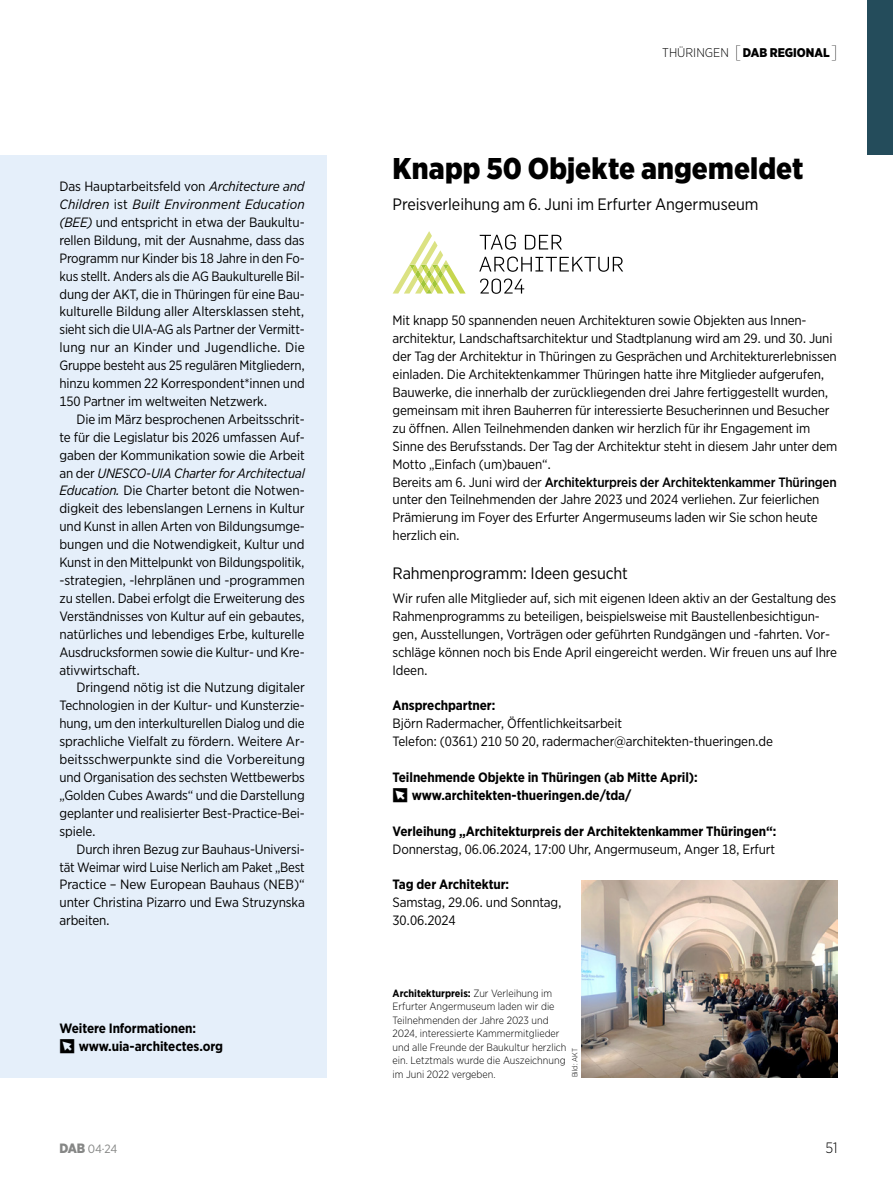
<style>
.page{position:relative;width:893px;height:1191px;background:#fff}
.page>*{position:absolute;margin:0;border:0;box-sizing:border-box;transform-origin:0 0}
._01_Headline_20{font:900 30px "Gotham Narrow";letter-spacing:.005em;color:#000}
._02_Vorspann_11{font:16.5px "Gotham Narrow";letter-spacing:-.005em;color:#000}
._01_H3{font:16.5px "Gotham Narrow";letter-spacing:-.01em;color:#000}
.t1{font:300 15px "Gotham Narrow";color:#000}
._04_Copy_linksbündig{font:13.5px/17.9px "Gotham Narrow";letter-spacing:-.01em;color:#000}
._04_Copy{font:13.5px/17.9px "Gotham Narrow";letter-spacing:-.01em;color:#000;text-align:justify}
._04_Copy_ohne_Einzug{font:13.5px/17.9px "Gotham Narrow";letter-spacing:-.015em;color:#000;text-align:justify}
._01_H4{font:700 13.5px "Gotham Narrow";letter-spacing:-.005em;color:#000}
._07_Webseite{font:700 13.5px "Gotham Narrow";letter-spacing:-.005em;color:#000}
.t2{font:900 12.6px "Gotham Narrow";color:#000}
.t3{font:12px "Gotham Narrow";color:#868786}
._06_BU_Fettung_ueber_Doppelpunkt{font:300 10.5px/13.5px "Gotham Narrow";color:#000}
._09_Fotocredit{font:300 7.5px "Gotham Narrow";color:#000}
.s1{font-style:italic}
.s2{font-family:"DAB Relaunch";font-weight:400}
.s3{font-weight:300}
.s4{font-weight:100;font-size:18px}
.s5{font-weight:500}
.s6{font-weight:700}
.s7{font-weight:900;font-size:13.5px}
</style>
<div class="page">
<div style="left:0;top:155px;width:326px;height:922px;background:#e5effa"></div>
<img style="left:582px;top:880px;width:256px;height:197px">
<svg style="left:393px;top:231px;width:73px;height:62px"></svg>
<svg style="left:480px;top:278px;width:44px;height:16px"></svg>
<svg style="left:479px;top:256px;width:144px;height:16px"></svg>
<svg style="left:480px;top:234px;width:82px;height:16px"></svg>
<div style="left:867px;top:0;width:26px;height:155px;background:#244c5b"></div>
<p class="_04_Copy_ohne_Einzug" style="left:60px;top:177px;width:247px">Das Hauptarbeitsfeld von <span class="s1">Architecture and Children</span> ist <span class="s1">Built Environment Education (BEE)</span> und entspricht in etwa der Baukultu&shy;rellen Bildung, mit der Ausnahme, dass das Programm nur Kinder bis 18 Jahre in den Fo&shy;kus stellt. Anders als die AG Baukulturelle Bil&shy;dung der AKT, die in Thüringen für eine Bau&shy;kulturelle Bildung aller Altersklassen steht, sieht sich die UIA-AG als Partner der Vermitt&shy;lung nur an Kinder und Jugendliche. Die Gruppe besteht aus 25 regulären Mitgliedern, hinzu kommen 22 Korrespondent*innen und 150 Partner im weltweiten Netzwerk.</p>
<p class="_04_Copy" style="left:60px;top:410px;width:247px;text-indent:17px">Die im März besprochenen Arbeitsschrit&shy;te für die Legislatur bis 2026 umfassen Auf&shy;gaben der Kommunikation sowie die Arbeit an der <span class="s1">UNESCO-UIA Charter for Architectual Education.</span> Die Charter betont die Notwen&shy;digkeit des lebenslangen Lernens in Kultur und Kunst in allen Arten von Bildungsumge&shy;bungen und die Notwendigkeit, Kultur und Kunst in den Mittelpunkt von Bildungspolitik, -strategien, -lehrplänen und -programmen zu stellen. Dabei erfolgt die Erweiterung des Verständnisses von Kultur auf ein gebautes, natürliches und lebendiges Erbe, kulturelle Ausdrucksformen sowie die Kultur- und Kre&shy;ativwirtschaft.</p>
<p class="_04_Copy" style="left:60px;top:678px;width:247px;text-indent:17px">Dringend nötig ist die Nutzung digitaler Technologien in der Kultur- und Kunsterzie&shy;hung, um den interkulturellen Dialog und die sprachliche Vielfalt zu fördern. Weitere Ar&shy;beitsschwerpunkte sind die Vorbereitung und Organisation des sechsten Wettbewerbs „Golden Cubes Awards“ und die Darstellung geplanter und realisierter Best-Practice-Bei&shy;spiele.</p>
<p class="_04_Copy" style="left:60px;top:839px;width:247px;text-indent:17px">Durch ihren Bezug zur Bauhaus-Universi&shy;tät Weimar wird Luise Nerlich am Paket „Best Practice – New European Bauhaus (NEB)“ unter Christina Pizarro und Ewa Struzynska arbeiten.</p>
<p class="_01_H4" style="left:60px;top:1019px;width:138px">Weitere Informationen:</p>
<p class="_07_Webseite" style="left:60px;top:1037px;width:165px"><span class="s2">p</span>www.uia-architectes.org</p>
<p class="t2" style="left:662px;top:44px;width:177px"><span class="s3">THÜRINGEN</span> <span class="s4">[</span>DAB REGIONAL<span class="s4">]</span></p>
<p class="_01_Headline_20" style="left:393px;top:149px;width:412px">Knapp 50 Objekte angemeldet</p>
<p class="_02_Vorspann_11" style="left:393px;top:194px;width:367px">Preisverleihung am 6. Juni im Erfurter Angermuseum</p>
<p class="_04_Copy_linksbündig" style="left:393px;top:311px;width:446px">Mit knapp 50 spannenden neuen Architekturen sowie Objekten aus Innen&shy;architektur, Landschaftsarchitektur und Stadtplanung wird am 29. und 30. Juni der Tag der Architektur in Thüringen zu Gesprächen und Architekturerlebnissen einladen. Die Architektenkammer Thüringen hatte ihre Mitglieder aufgerufen, Bauwerke, die innerhalb der zurückliegenden drei Jahre fertiggestellt wurden, gemeinsam mit ihren Bauherren für interessierte Besucherinnen und Besucher zu öffnen. Allen Teilnehmenden danken wir herzlich für ihr Engagement im Sinne des Berufsstands. Der Tag der Architektur steht in diesem Jahr unter dem Motto „Einfach (um)bauen“.</p>
<p class="_04_Copy_linksbündig" style="left:393px;top:472px;width:446px">Bereits am 6. Juni wird der <span class="s5">Architekturpreis der Architektenkammer Thüringen </span>unter den Teilnehmenden der Jahre 2023 und 2024 verliehen. Zur feierlichen Prämierung im Foyer des Erfurter Angermuseums laden wir Sie schon heute herzlich ein.</p>
<p class="_01_H3" style="left:393px;top:563px;width:237px">Rahmenprogramm: Ideen gesucht</p>
<p class="_04_Copy_linksbündig" style="left:393px;top:589px;width:446px">Wir rufen alle Mitglieder auf, sich mit eigenen Ideen aktiv an der Gestaltung des Rahmenprogramms zu beteiligen, beispielsweise mit Baustellenbesichtigun&shy;gen, Ausstellungen, Vorträgen oder geführten Rundgängen und -fahrten. Vor&shy;schläge können noch bis Ende April eingereicht werden. Wir freuen uns auf Ihre Ideen.</p>
<p class="_01_H4" style="left:393px;top:697px;width:104px">Ansprechpartner:</p>
<p class="_04_Copy_linksbündig" style="left:393px;top:714px;width:231px">Björn Radermacher, Öffentlichkeitsarbeit</p>
<p class="_04_Copy_linksbündig" style="left:393px;top:732px;width:382px">Telefon: (0361) 210 50 20, radermacher@architekten-thueringen.de</p>
<p class="_01_H4" style="left:393px;top:768px;width:307px">Teilnehmende Objekte in Thüringen (ab Mitte April):</p>
<p class="_07_Webseite" style="left:393px;top:786px;width:241px"><span class="s2">p</span>www.architekten-thueringen.de/tda/</p>
<p class="_01_H4" style="left:393px;top:822px;width:385px">Verleihung „Architekturpreis der Architektenkammer Thüringen“:</p>
<p class="_04_Copy_linksbündig" style="left:393px;top:839px;width:384px">Donnerstag, 06.06.2024, 17:00 Uhr, Angermuseum, Anger 18, Erfurt</p>
<p class="_01_H4" style="left:393px;top:876px;width:118px">Tag der Architektur:</p>
<p class="_04_Copy_linksbündig" style="left:393px;top:893px;width:171px">Samstag, 29.06. und Sonntag,<br>30.06.2024</p>
<p class="_06_BU_Fettung_ueber_Doppelpunkt" style="left:393px;top:986px;width:175px"><span class="s6">Architekturpreis:</span> Zur Verleihung im Erfurter Angermuseum laden wir die Teilnehmenden der Jahre 2023 und 2024, interessierte Kammermitglieder und alle Freunde der Baukultur herzlich ein. Letztmals wurde die Auszeichnung im Juni 2022 vergeben.</p>
<p class="_09_Fotocredit" style="left:570px;top:1077px;width:31px;rotate:-90deg">Bild: AKT</p>
<p class="t3" style="left:60px;top:1141px;width:59px"><span class="s7">DAB</span> 04·24</p>
<p class="t1" style="left:825px;top:1138px;width:14px">51</p>
</div>
